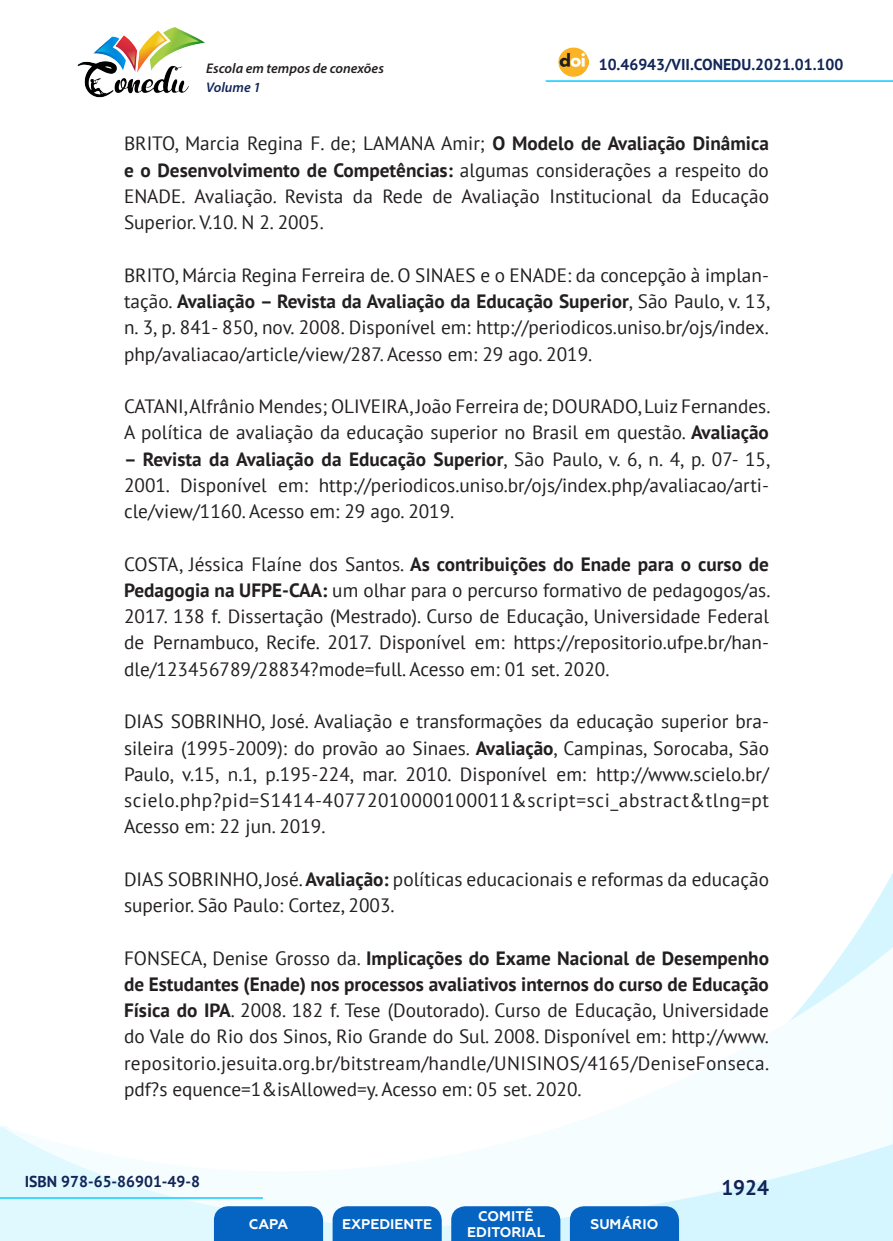
<style>
.page{position:relative;width:893px;height:1241px;background:#fff}
.page>*{position:absolute;margin:0;border:0;box-sizing:border-box;transform-origin:0 0}
.t1{font:700 21px "PT Sans";color:#112558}
._17_REFERENCIAS{font:19.25px/26.2px "PT Sans";color:#231f20;text-align:justify}
.t2{font:700 15.75px "PT Sans";color:#112558}
.t3{font:700 14px/16.8px "Geometria";color:#fff;text-align:center}
.t4{font:italic 600 14px "Myriad Pro";color:#231f20}
.t5{font:italic 600 14px "Myriad Pro";color:#112558}
.s1{font-weight:700}
</style>
<div class="page">
<svg style="left:848px;top:873px;width:45px;height:73px"></svg>
<svg style="left:0;top:946px;width:893px;height:294px"></svg>
<hr style="left:0;top:1196px;width:263px;height:2px;background:#2dd4fe">
<hr style="left:546px;top:80px;width:347px;height:2px;background:#2dd4fe">
<img style="left:559px;top:47px;width:30px;height:30px">
<img style="left:77px;top:27px;width:128px;height:71px">
<svg style="left:214px;top:1205px;width:109px;height:35px;background:#126bc4"></svg>
<svg style="left:333px;top:1205px;width:109px;height:35px;background:#126bc4"></svg>
<svg style="left:451px;top:1205px;width:109px;height:35px;background:#126bc4"></svg>
<svg style="left:570px;top:1205px;width:109px;height:35px;background:#116bc4"></svg>
<p class="t4" style="left:206px;top:59px;width:179px">Escola em tempos de conexões</p>
<p class="t2" style="left:599px;top:54px;width:246px">10.46943/VII.CONEDU.2021.01.100</p>
<p class="t5" style="left:206px;top:78px;width:56px">Volume 1</p>
<p class="_17_REFERENCIAS" style="left:124px;top:130px;width:646px">BRITO, Marcia Regina F. de; LAMANA Amir; <span class="s1">O Modelo de Avaliação Dinâmica e o Desenvolvimento de Competências:</span> algumas considerações a respeito do ENADE. Avaliação. Revista da Rede de Avaliação Institucional da Educação Superior. V.10. N 2. 2005.</p>
<p class="_17_REFERENCIAS" style="left:124px;top:261px;width:648px">BRITO, Márcia Regina Ferreira de. O SINAES e o ENADE: da concepção à implan&shy;tação. <span class="s1">Avaliação – Revista da Avaliação da Educação Superior</span>, São Paulo, v. 13, n. 3, p. 841- 850, nov. 2008. Disponível em: http://periodicos.uniso.br/ojs/index. php/avaliacao/article/view/287. Acesso em: 29 ago. 2019.</p>
<p class="_17_REFERENCIAS" style="left:124px;top:392px;width:648px">CATANI, Alfrânio Mendes; OLIVEIRA, João Ferreira de; DOURADO, Luiz Fernandes.<br>A política de avaliação da educação superior no Brasil em questão. <span class="s1">Avaliação</span></p>
<p class="_17_REFERENCIAS" style="left:124px;top:445px;width:648px"><span class="s1">– Revista da Avaliação da Educação Superior</span>, São Paulo, v. 6, n. 4, p. 07- 15, 2001. Disponível em: http://periodicos.uniso.br/ojs/index.php/avaliacao/arti&shy;cle/view/1160. Acesso em: 29 ago. 2019.</p>
<p class="_17_REFERENCIAS" style="left:124px;top:550px;width:648px">COSTA, Jéssica Flaíne dos Santos. <span class="s1">As contribuições do Enade para o curso de Pedagogia na UFPE-CAA:</span> um olhar para o percurso formativo de pedagogos/as.<br>2017. 138 f. Dissertação (Mestrado). Curso de Educação, Universidade Federal de Pernambuco, Recife. 2017. Disponível em: https://repositorio.ufpe.br/han&shy;dle/123456789/28834?mode=full. Acesso em: 01 set. 2020.</p>
<p class="_17_REFERENCIAS" style="left:124px;top:707px;width:647px">DIAS SOBRINHO, José. Avaliação e transformações da educação superior bra&shy;sileira (1995-2009): do provão ao Sinaes. <span class="s1">Avaliação</span>, Campinas, Sorocaba, São Paulo, v.15, n.1, p.195-224, mar. 2010. Disponível em: http://www.scielo.br/ scielo.php?pid=S1414-40772010000100011&amp;script=sci_abstract&amp;tlng=pt Acesso em: 22 jun. 2019.</p>
<p class="_17_REFERENCIAS" style="left:124px;top:865px;width:646px">DIAS SOBRINHO, José. <span class="s1">Avaliação:</span> políticas educacionais e reformas da educação superior. São Paulo: Cortez, 2003.</p>
<p class="_17_REFERENCIAS" style="left:124px;top:944px;width:647px">FONSECA, Denise Grosso da. <span class="s1">Implicações do Exame Nacional de Desempenho de Estudantes (Enade) nos processos avaliativos internos do curso de Educação Física do IPA</span>. 2008. 182 f. Tese (Doutorado). Curso de Educação, Universidade do Vale do Rio dos Sinos, Rio Grande do Sul. 2008. Disponível em: http://www. repositorio.jesuita.org.br/bitstream/handle/UNISINOS/4165/DeniseFonseca. pdf?s equence=1&amp;isAllowed=y. Acesso em: 05 set. 2020.</p>
<p class="t2" style="left:25px;top:1170px;width:177px">ISBN 978-65-86901-49-8</p>
<p class="t3" style="left:249px;top:1215px;width:41px">CAPA</p>
<p class="t3" style="left:342px;top:1215px;width:92px">EXPEDIENTE</p>
<p class="t3" style="left:467px;top:1207px;width:79px">COMITÊ<br>EDITORIAL</p>
<p class="t3" style="left:590px;top:1215px;width:69px">SUMÁRIO</p>
<p class="t1" style="left:721px;top:1173px;width:49px">1924</p>
</div>
